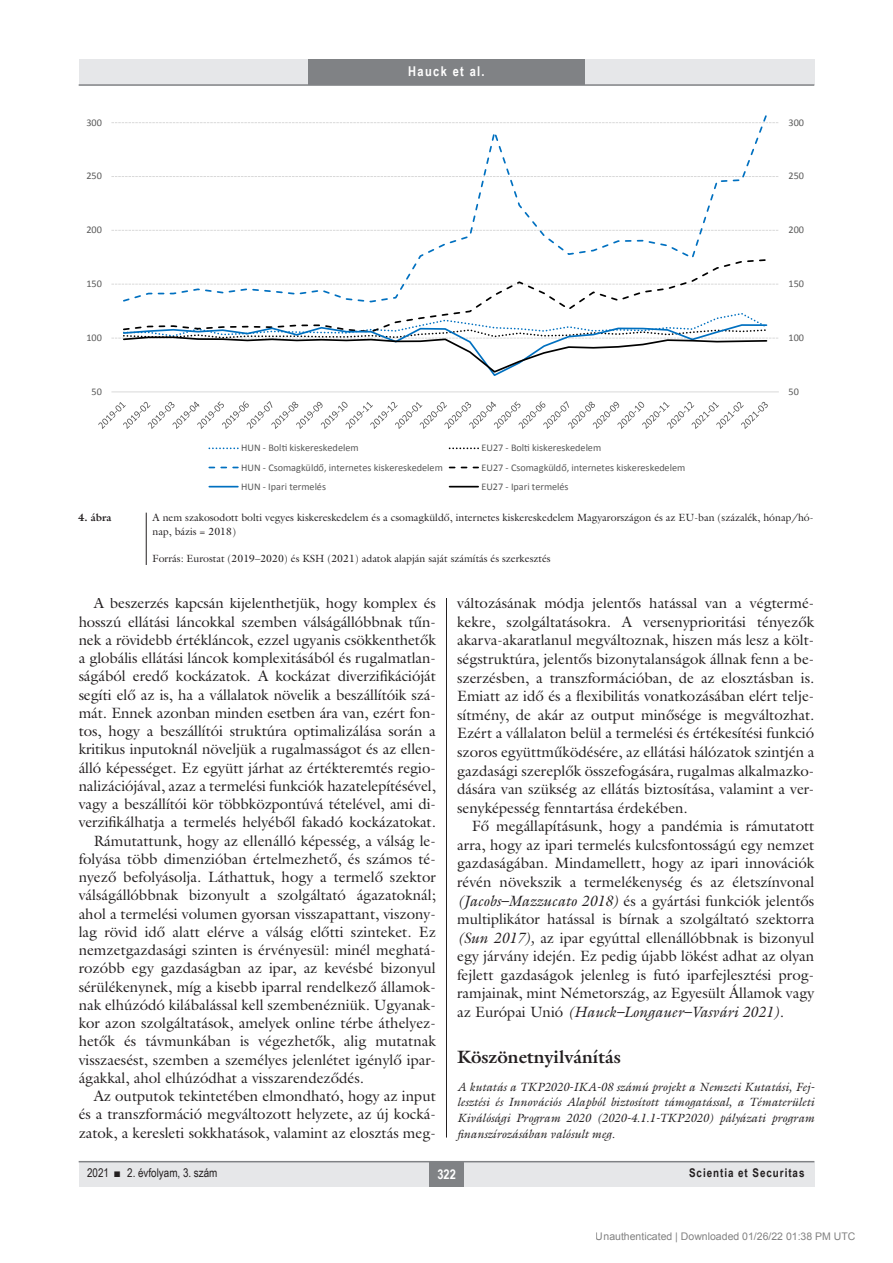
<style>
.page{position:relative;width:893px;height:1263px;background:#fff}
.page>*{position:absolute;margin:0;border:0;box-sizing:border-box;transform-origin:0 0}
.alcimbold{font:700 18px "Galliard Reg";color:#231f20}
.Body_Text{font:15px/18.3px "Galliard Reg";color:#231f20;text-align:justify}
.t1{font:700 13.5px "Arial Narrow";letter-spacing:.1em;color:#fff}
.tompa_8_10{font:italic 12px/15.6px "Galliard Reg";color:#231f20;text-align:justify}
.t2{font:12px "Arial Narrow";color:#231f20}
.t3{font:700 12px "Arial Narrow";letter-spacing:.08em;color:#231f20}
.kepalairas2{font:10.5px/13.5px "Galliard Reg";color:#231f20}
.t4{font:10.5px "Arial";color:rgb(0 0 0/.5)}
.kepalairas1{font:700 10.5px "Galliard Reg";color:#231f20}
.t5{font:10.2px "Calibri";color:#595959}
.s1{font-style:italic}
</style>
<div class="page">
<div style="left:79px;top:1161px;width:735px;height:25px;background:#e6e7e9"></div>
<hr style="left:79px;top:1161px;width:735px;height:1px;background:#808285">
<div style="left:430px;top:1161px;width:34px;height:25px;background:#808285"></div>
<div style="left:79px;top:60px;width:735px;height:25px;background:#e6e7e9"></div>
<div style="left:308px;top:60px;width:277px;height:25px;background:#808285"></div>
<hr style="left:79px;top:84px;width:735px;height:2px;background:#808285">
<hr style="left:446px;top:111px;width:1px;height:1026px;background:#231f20">
<div style="left:79px;top:111px;width:735px;height:402px;background:#fff"></div>
<svg style="left:111px;top:284px;width:667px;height:1px"></svg>
<svg style="left:111px;top:230px;width:668px;height:1px"></svg>
<svg style="left:111px;top:176px;width:668px;height:1px"></svg>
<svg style="left:111px;top:122px;width:668px;height:1px"></svg>
<hr style="left:111px;top:391px;width:668px;height:1px;background:#d9d9d9">
<svg style="left:122px;top:115px;width:647px;height:170px"></svg>
<svg style="left:122px;top:258px;width:646px;height:54px"></svg>
<svg style="left:111px;top:312px;width:667px;height:64px"></svg>
<svg style="left:98px;top:401px;width:670px;height:28px"></svg>
<svg style="left:209px;top:447px;width:29px;height:2px"></svg>
<svg style="left:450px;top:447px;width:28px;height:2px"></svg>
<svg style="left:209px;top:467px;width:29px;height:1px"></svg>
<svg style="left:450px;top:467px;width:28px;height:1px"></svg>
<svg style="left:209px;top:486px;width:29px;height:1px"></svg>
<svg style="left:450px;top:486px;width:28px;height:1px"></svg>
<div style="left:78px;top:513px;width:736px;height:84px;background:#fff"></div>
<hr style="left:146px;top:513px;width:1px;height:52px;background:#231f20">
<p class="t1" style="left:408px;top:61px;width:78px">Hauck et al.</p>
<p class="t5" style="left:86px;top:116px;width:17px">300</p>
<p class="t5" style="left:788px;top:116px;width:17px">300</p>
<p class="t5" style="left:86px;top:170px;width:17px">250</p>
<p class="t5" style="left:788px;top:170px;width:17px">250</p>
<p class="t5" style="left:86px;top:223px;width:17px">200</p>
<p class="t5" style="left:788px;top:223px;width:17px">200</p>
<p class="t5" style="left:86px;top:277px;width:17px">150</p>
<p class="t5" style="left:788px;top:277px;width:17px">150</p>
<p class="t5" style="left:86px;top:331px;width:17px">100</p>
<p class="t5" style="left:788px;top:331px;width:17px">100</p>
<p class="t5" style="left:92px;top:385px;width:12px">50</p>
<p class="t5" style="left:788px;top:385px;width:12px">50</p>
<p class="t5" style="left:241px;top:441px;width:119px">HUN - Bolti kiskereskedelem</p>
<p class="t5" style="left:481px;top:441px;width:121px">EU27 - Bolti kiskereskedelem</p>
<p class="t5" style="left:241px;top:461px;width:203px">HUN - Csomagküldő, internetes kiskereskedelem</p>
<p class="t5" style="left:481px;top:461px;width:205px">EU27 - Csomagküldő, internetes kiskereskedelem</p>
<p class="t5" style="left:241px;top:480px;width:86px">HUN - Ipari termelés</p>
<p class="t5" style="left:481px;top:480px;width:89px">EU27 - Ipari termelés</p>
<p class="kepalairas1" style="left:78px;top:511px;width:35px">4. ábra</p>
<p class="kepalairas2" style="left:153px;top:511px;width:662px">A nem szakosodott bolti vegyes kiskereskedelem és a csomagküldő, internetes kiskereskedelem Magyarországon és az EU-ban (százalék, hónap/hó&shy;nap, bázis = 2018)</p>
<p class="kepalairas2" style="left:153px;top:551px;width:400px">Forrás: Eurostat (2019–2020) és KSH (2021) adatok alapján saját számítás és szerkesztés</p>
<p class="Body_Text" style="left:79px;top:594px;width:359px;text-indent:15px">A beszerzés kapcsán kijelenthetjük, hogy komplex és hosszú ellátási láncokkal szemben válságállóbbnak tűn&shy;nek a rövidebb értékláncok, ezzel ugyanis csökkenthetők a globális ellátási láncok komplexitásából és rugalmatlan&shy;ságából eredő kockázatok. A kockázat diverzifikációját segíti elő az is, ha a vállalatok növelik a beszállítóik szá&shy;mát. Ennek azonban minden esetben ára van, ezért fon&shy;tos, hogy a beszállítói struktúra optimalizálása során a kritikus inputoknál növeljük a rugalmasságot és az ellen&shy;álló képességet. Ez együtt járhat az értékteremtés regio&shy;nalizációjával, azaz a termelési funkciók hazatelepítésével, vagy a beszállítói kör többközpontúvá tételével, ami di&shy;verzifikálhatja a termelés helyéből fakadó kockázatokat.</p>
<p class="Body_Text" style="left:79px;top:831px;width:359px;text-indent:15px">Rámutattunk, hogy az ellenálló képesség, a válság le&shy;folyása több dimenzióban értelmezhető, és számos té&shy;nyező befolyásolja. Láthattuk, hogy a termelő szektor válságállóbbnak bizonyult a szolgáltató ágazatoknál; ahol a termelési volumen gyorsan visszapattant, viszony&shy;lag rövid idő alatt elérve a válság előtti szinteket. Ez nemzetgazdasági szinten is érvényesül: minél meghatá&shy;rozóbb egy gazdaságban az ipar, az kevésbé bizonyul sérülékenynek, míg a kisebb iparral rendelkező államok&shy;nak elhúzódó kilábalással kell szembenézniük. Ugyanak&shy;kor azon szolgáltatások, amelyek online térbe áthelyez&shy;hetők és távmunkában is végezhetők, alig mutatnak visszaesést, szemben a személyes jelenlétet igénylő ipar&shy;ágakkal, ahol elhúzódhat a visszarendeződés.</p>
<p class="Body_Text" style="left:79px;top:1086px;width:359px;text-indent:15px">Az outputok tekintetében elmondható, hogy az input és a transzformáció megváltozott helyzete, az új kocká&shy;zatok, a keresleti sokkhatások, valamint az elosztás meg-</p>
<p class="Body_Text" style="left:457px;top:594px;width:359px;text-align:left">változásának módja jelentős hatással van a végtermé&shy;kekre, szolgáltatásokra. A versenyprioritási tényezők akarva-akaratlanul megváltoznak, hiszen más lesz a költ&shy;ségstruktúra, jelentős bizonytalanságok állnak fenn a be&shy;szerzésben, a transzformációban, de az elosztásban is.<br>Emiatt az idő és a flexibilitás vonatkozásában elért telje&shy;sítmény, de akár az output minősége is megváltozhat.<br>Ezért a vállalaton belül a termelési és értékesítési funkció szoros együttműködésére, az ellátási hálózatok szintjén a gazdasági szereplők összefogására, rugalmas alkalmazko&shy;dására van szükség az ellátás biztosítása, valamint a ver&shy;senyképesség fenntartása érdekében.</p>
<p class="Body_Text" style="left:457px;top:817px;width:359px;text-indent:15px">Fő megállapításunk, hogy a pandémia is rámutatott arra, hogy az ipari termelés kulcsfontosságú egy nemzet gazdaságában. Mindamellett, hogy az ipari innovációk révén növekszik a termelékenység és az életszínvonal <span class="s1">(Jacobs–Mazzucato 2018)</span> és a gyártási funkciók jelentős multiplikátor hatással is bírnak a szolgáltató szektorra <span class="s1">(Sun 2017),</span> az ipar egyúttal ellenállóbbnak is bizonyul egy járvány idején. Ez pedig újabb lökést adhat az olyan fejlett gazdaságok jelenleg is futó iparfejlesztési prog&shy;ramjainak, mint Németország, az Egyesült Államok vagy az Európai Unió <span class="s1">(Hauck–Longauer–Vasvári 2021).</span></p>
<p class="alcimbold" style="left:457px;top:1045px;width:165px">Köszönetnyilvánítás</p>
<p class="tompa_8_10" style="left:457px;top:1079px;width:359px">A kutatás a TKP2020-IKA-08 számú projekt a Nemzeti Kutatási, Fej&shy;lesztési és Innovációs Alapból biztosított támogatással, a Tématerületi Kiválósági Program 2020 (2020-4.1.1-TKP2020) pályázati program finanszírozásában valósult meg.</p>
<p class="t2" style="left:87px;top:1164px;width:132px">2021 ■ 2. évfolyam, 3. szám</p>
<p class="t1" style="left:437px;top:1163px;width:20px">322</p>
<p class="t3" style="left:689px;top:1164px;width:117px">Scientia et Securitas</p>
<p class="t4" style="left:596px;top:1231px;width:261px">Unauthenticated | Downloaded 01/26/22 01:38 PM UTC</p>
</div>
